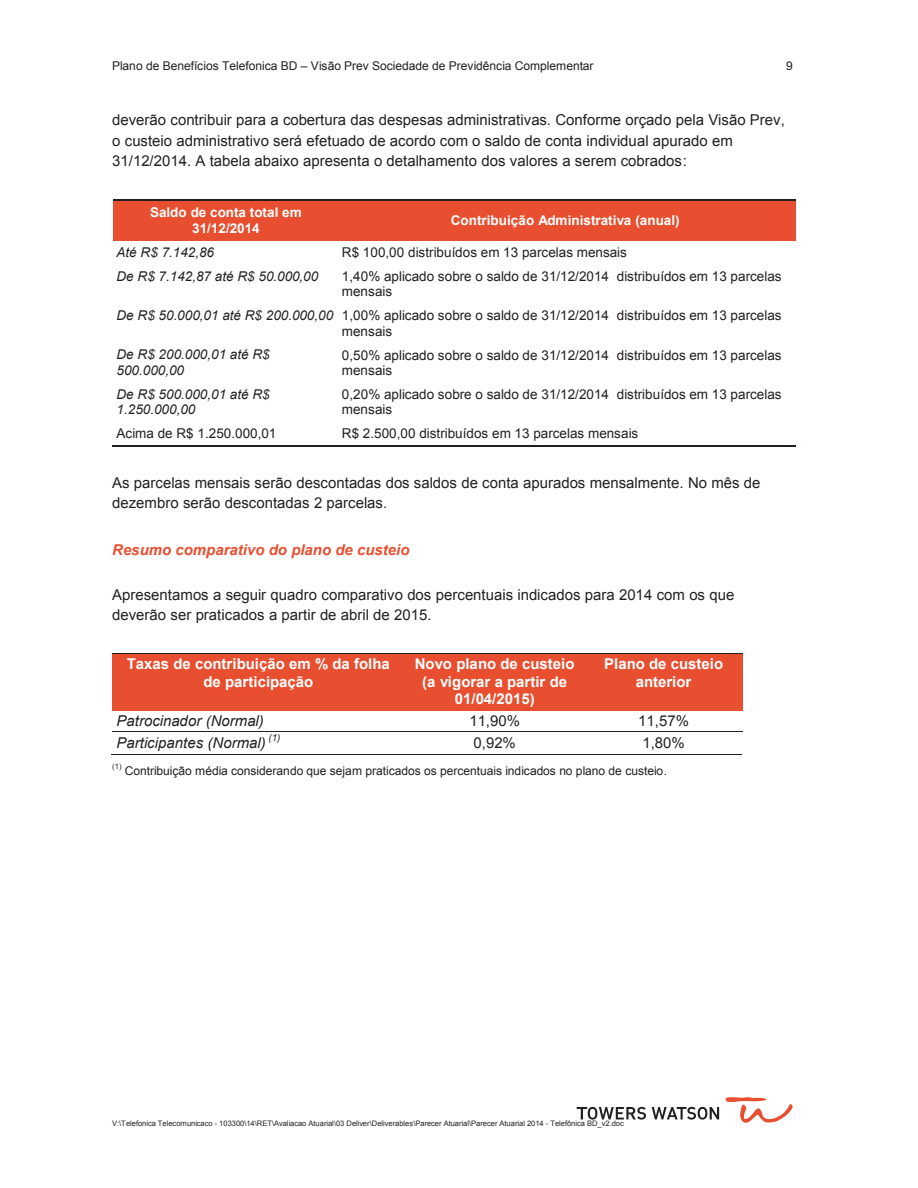
<style>
.page{position:relative;width:918px;height:1188px;background:#fff}
.page>*{position:absolute;margin:0;border:0;box-sizing:border-box;transform-origin:0 0}
.t1{font:15px/20.4px "Arial";color:#231f20}
.t2{font:700 15px/17.2px "Arial";color:#fff;text-align:center}
.t3{font:italic 15px "Arial";color:#231f20}
.t4{font:italic 700 15px "Arial";color:#e74f30}
.t5{font:13.5px/15.5px "Arial";letter-spacing:.005em;color:#231f20}
.t6{font:italic 13.5px/15.5px "Arial";letter-spacing:.005em;color:#231f20}
.t7{font:700 13.5px/15.6px "Arial";color:#fff;text-align:center}
.t8{font:12px "Arial";letter-spacing:-.005em;color:#231f20}
.t9{font:italic 9.75px "Arial";color:#231f20}
.t10{font:7.5px "Arial";letter-spacing:-.01em;color:#231f20}
.s1{font-style:inherit}
.s2{font-style:italic}
</style>
<div class="page">
<svg style="left:726px;top:1097px;width:67px;height:26px"></svg>
<svg style="left:577px;top:1107px;width:142px;height:13px"></svg>
<div style="left:113px;top:201px;width:226px;height:39px;background:#e74f30"></div>
<div style="left:339px;top:201px;width:457px;height:39px;background:#e74f30"></div>
<hr style="left:113px;top:200px;width:226px;height:1px;background:#231f20">
<hr style="left:340px;top:200px;width:456px;height:1px;background:#231f20">
<hr style="left:112px;top:445px;width:227px;height:2px;background:#231f20">
<hr style="left:339px;top:445px;width:457px;height:2px;background:#231f20">
<div style="left:112px;top:654px;width:293px;height:56px;background:#e74f30"></div>
<div style="left:405px;top:654px;width:180px;height:56px;background:#e74f30"></div>
<div style="left:585px;top:654px;width:157px;height:56px;background:#e74f30"></div>
<hr style="left:112px;top:653px;width:293px;height:1px;background:#231f20">
<hr style="left:405px;top:653px;width:180px;height:1px;background:#231f20">
<hr style="left:586px;top:653px;width:156px;height:1px;background:#231f20">
<hr style="left:112px;top:732px;width:293px;height:1px;background:#231f20">
<hr style="left:405px;top:732px;width:180px;height:1px;background:#231f20">
<hr style="left:586px;top:732px;width:156px;height:1px;background:#231f20">
<hr style="left:111px;top:754px;width:294px;height:1px;background:#231f20">
<hr style="left:404px;top:754px;width:181px;height:1px;background:#231f20">
<hr style="left:585px;top:754px;width:157px;height:1px;background:#231f20">
<p class="t8" style="left:112px;top:58px;width:483px">Plano de Benefícios Telefonica BD <span class="s1">–</span> Visão Prev Sociedade de Previdência Complementar</p>
<p class="t8" style="left:786px;top:58px;width:8px">9</p>
<p class="t1" style="left:112px;top:110px;width:674px">deverão contribuir para a cobertura das despesas administrativas. Conforme orçado pela Visão Prev, o custeio administrativo será efetuado de acordo com o saldo de conta individual apurado em<br>31/12/2014. A tabela abaixo apresenta o detalhamento dos valores a serem cobrados:</p>
<p class="t7" style="left:150px;top:205px;width:153px">Saldo de conta total em<br>31/12/2014</p>
<p class="t7" style="left:451px;top:213px;width:230px">Contribuição Administrativa (anual)</p>
<p class="t6" style="left:117px;top:245px;width:99px">Até R$ 7.142,86</p>
<p class="t5" style="left:342px;top:245px;width:286px">R$ 100,00 distribuídos em 13 parcelas mensais</p>
<p class="t6" style="left:117px;top:268px;width:203px">De R$ 7.142,87 até R$ 50.000,00</p>
<p class="t5" style="left:342px;top:269px;width:441px">1,40% aplicado sobre o saldo de 31/12/2014 distribuídos em 13 parcelas mensais</p>
<p class="t5" style="left:342px;top:308px;width:441px;text-indent:-225px"><span class="s2">De R$ 50.000,01 até R$ 200.000,00</span> 1,00% aplicado sobre o saldo de 31/12/2014 distribuídos em 13 parcelas mensais</p>
<p class="t6" style="left:117px;top:347px;width:155px">De R$ 200.000,01 até R$<br>500.000,00</p>
<p class="t5" style="left:342px;top:347px;width:441px">0,50% aplicado sobre o saldo de 31/12/2014 distribuídos em 13 parcelas mensais</p>
<p class="t6" style="left:117px;top:386px;width:155px">De R$ 500.000,01 até R$<br>1.250.000,00</p>
<p class="t5" style="left:342px;top:387px;width:441px">0,20% aplicado sobre o saldo de 31/12/2014 distribuídos em 13 parcelas mensais</p>
<p class="t5" style="left:117px;top:426px;width:161px">Acima de R$ 1.250.000,01</p>
<p class="t5" style="left:342px;top:426px;width:298px">R$ 2.500,00 distribuídos em 13 parcelas mensais</p>
<p class="t1" style="left:112px;top:472px;width:650px">As parcelas mensais serão descontadas dos saldos de conta apurados mensalmente. No mês de dezembro serão descontadas 2 parcelas.</p>
<p class="t4" style="left:112px;top:540px;width:299px">Resumo comparativo do plano de custeio</p>
<p class="t1" style="left:112px;top:584px;width:624px">Apresentamos a seguir quadro comparativo dos percentuais indicados para 2014 com os que deverão ser praticados a partir de abril de 2015.</p>
<p class="t2" style="left:127px;top:656px;width:265px">Taxas de contribuição em % da folha de participação</p>
<p class="t2" style="left:415px;top:656px;width:161px">Novo plano de custeio (a vigorar a partir de<br>01/04/2015)</p>
<p class="t2" style="left:604px;top:656px;width:121px">Plano de custeio anterior</p>
<p class="t3" style="left:117px;top:711px;width:149px">Patrocinador (Normal)</p>
<p class="t1" style="left:469px;top:711px;width:52px">11,90%</p>
<p class="t1" style="left:638px;top:711px;width:52px">11,57%</p>
<p class="t3" style="left:117px;top:733px;width:151px">Participantes (Normal)</p>
<p class="t9" style="left:268px;top:731px;width:13px">(1)</p>
<p class="t1" style="left:474px;top:733px;width:44px">0,92%</p>
<p class="t1" style="left:642px;top:733px;width:44px">1,80%</p>
<p class="t10" style="left:112px;top:761px;width:11px">(1)</p>
<p class="t8" style="left:125px;top:762px;width:544px">Contribuição média considerando que sejam praticados os percentuais indicados no plano de custeio.</p>
<p class="t10" style="left:112px;top:1118px;width:513px">V:\Telefonica Telecomunicaco - 103300\14\RET\Avaliacao Atuarial\03 Deliver\Deliverables\Parecer Atuarial\Parecer Atuarial 2014 - Telefônica BD_v2.doc</p>
</div>
